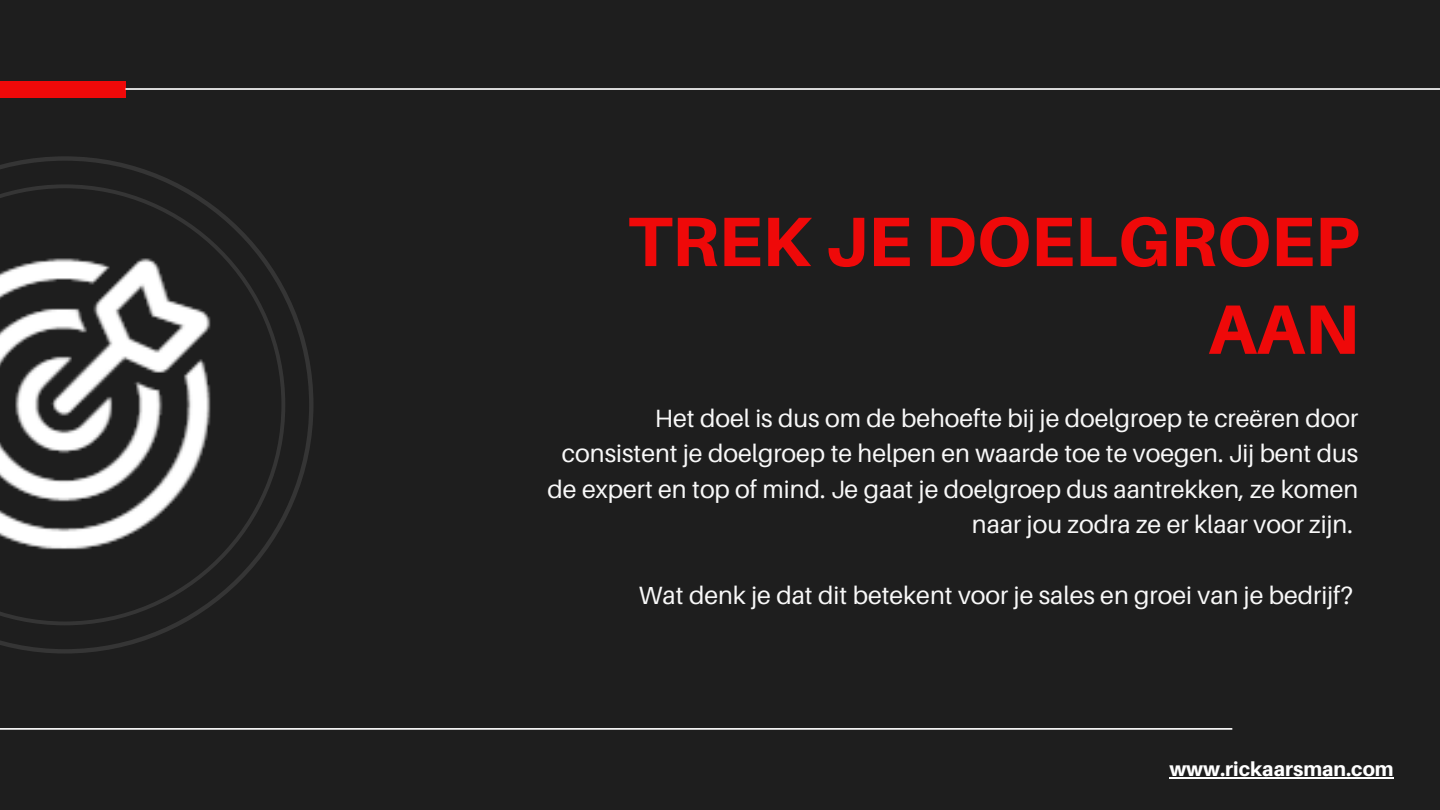
<style>
.page{position:relative;width:1440px;height:810px;background:#1e1e1e}
.page>*{position:absolute;margin:0;border:0;box-sizing:border-box;transform-origin:0 0}
.t1{font:800 70px/87.8px "Aileron";color:#ef0909;text-align:right}
.t2{font:25px/35.5px "Aileron";color:#f8f8f8;text-align:right}
.t3{font:800 20px "Aileron";color:#fff}
</style>
<div class="page">
<div style="left:0;top:81px;width:125px;height:16px;background:#ef0909"></div>
<hr style="left:125px;top:88px;width:1315px;height:2px;background:#d8d7d7">
<svg style="left:0;top:156px;width:314px;height:498px"></svg>
<svg style="left:0;top:184px;width:285px;height:441px"></svg>
<img style="left:0;top:215px;width:255px;height:380px">
<svg style="left:0;top:728px;width:1232px;height:2px;background:#d8d8d8"></svg>
<hr style="left:1169px;top:778px;width:225px;height:1px;background:#fff">
<h1 class="t1" style="left:628px;top:196px;width:733px">TREK JE DOELGROEP<br>AAN</h1>
<p class="t2" style="left:548px;top:400px;width:812px">Het doel is dus om de behoefte bij je doelgroep te creëren door consistent je doelgroep te helpen en waarde toe te voegen. Jij bent dus de expert en top of mind. Je gaat je doelgroep dus aantrekken, ze komen naar jou zodra ze er klaar voor zijn.</p>
<p class="t2" style="left:639px;top:577px;width:716px">Wat denk je dat dit betekent voor je sales en groei van je bedrijf?</p>
<p class="t3" style="left:1169px;top:757px;width:226px">www.rickaarsman.com</p>
</div>
